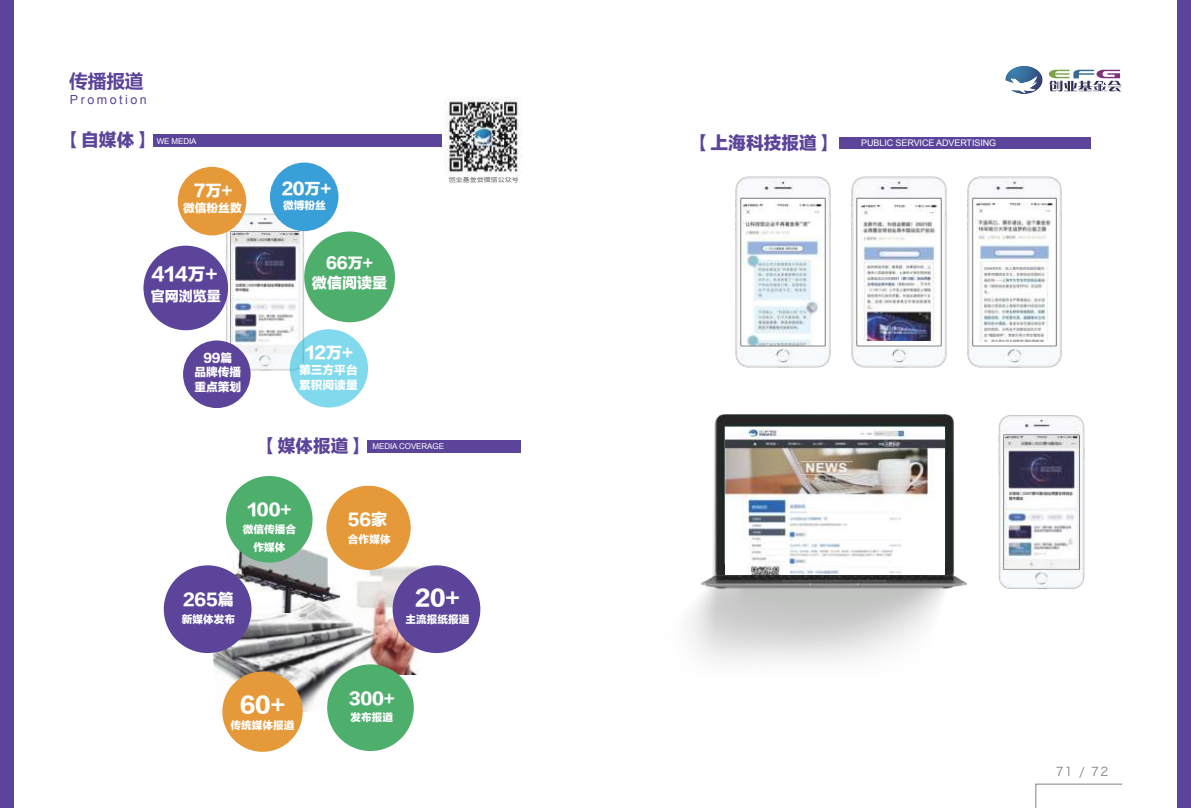
<style>
.page{position:relative;width:1191px;height:808px;background:#fff}
.page>*{position:absolute;margin:0;border:0;box-sizing:border-box;transform-origin:0 0}
.t1{font:21px "FZLTTHK GBK1 0";color:#fff}
.t2{font:19.5px "FZLTCHK GBK1 0";color:#5b4499}
.t3{font:17.7px "FZLTTHK GBK1 0";color:#5b4499}
.t4{font:17.6px "FZLTTHK GBK1 0";color:#fff}
.t5{font:16.1px "FZLTTHK GBK1 0";color:#fff}
.t6{font:16px "FZLTTHK GBK1 0";color:#fff}
.t7{font:15.9px "FZLTTHK GBK1 0";color:#fff}
.t8{font:15px/20.1px "FZLTTHK GBK1 0";color:#fff;text-align:center}
.t9{font:14px "FZLTTHK GBK1 0";color:#fff}
.t10{font:12.5px "Arial";letter-spacing:.2em;color:#5b4499}
.t11{font:12px "Hiragino Sans GB W3";color:#828386}
.t12{font:11.7px/14.3px "FZLTTHK GBK1 0";color:#fff}
.t13{font:10.7px/17.7px "FZLTTHK GBK1 0";color:#fff;text-align:center}
.t14{font:9px "Arial";letter-spacing:-.01em;color:#fff}
.t15{font:8px "Arial";letter-spacing:-.01em;color:#fff}
.t16{font:7px "Hiragino Sans GB W3";color:#454446}
</style>
<div class="page">
<img style="left:220px;top:210px;width:90px;height:161px">
<img style="left:231px;top:233px;width:68px;height:121px">
<div style="left:290px;top:329px;width:78px;height:78px;background:#80d9ec;border-radius:50%"></div>
<div style="left:183px;top:340px;width:68px;height:68px;background:#5b4499;border-radius:50%"></div>
<img style="left:351px;top:564px;width:89px;height:111px">
<img style="left:231px;top:527px;width:109px;height:69px">
<svg style="left:1049px;top:70px;width:72px;height:22px"></svg>
<img style="left:1005px;top:66px;width:37px;height:28px">
<div style="left:178px;top:167px;width:68px;height:68px;background:#e69938;border-radius:50%"></div>
<div style="left:304px;top:232px;width:91px;height:90px;background:#4eaf6d;border-radius:50%"></div>
<div style="left:153px;top:134px;width:288px;height:13px;background:#5b4499"></div>
<div style="left:368px;top:440px;width:153px;height:13px;background:#5b4499"></div>
<div style="left:143px;top:246px;width:85px;height:84px;background:#5b4499;border-radius:50%"></div>
<div style="left:1177px;top:0;width:14px;height:808px;background:#5b4499"></div>
<div style="left:0;top:0;width:14px;height:808px;background:#5b4499"></div>
<div style="left:839px;top:138px;width:251px;height:11px;background:#5b4499"></div>
<img style="left:212px;top:596px;width:176px;height:124px">
<img style="left:445px;top:98px;width:75px;height:77px">
<div style="left:270px;top:163px;width:68px;height:68px;background:#399fd8;border-radius:50%"></div>
<div style="left:226px;top:476px;width:86px;height:87px;background:#4eaf6d;border-radius:50%"></div>
<div style="left:326px;top:486px;width:85px;height:84px;background:#e69938;border-radius:50%"></div>
<div style="left:392px;top:565px;width:88px;height:88px;background:#5b4499;border-radius:50%"></div>
<div style="left:327px;top:664px;width:87px;height:87px;background:#4eaf6d;border-radius:50%"></div>
<div style="left:222px;top:671px;width:81px;height:81px;background:#e69938;border-radius:50%"></div>
<div style="left:164px;top:565px;width:87px;height:88px;background:#5b4499;border-radius:50%"></div>
<svg style="left:1035px;top:784px;width:87px;height:24px"></svg>
<img style="left:690px;top:415px;width:276px;height:247px">
<img style="left:851px;top:176px;width:96px;height:192px">
<img style="left:735px;top:176px;width:96px;height:192px">
<img style="left:967px;top:176px;width:95px;height:192px">
<img style="left:998px;top:415px;width:87px;height:174px">
<img style="left:725px;top:427px;width:219px;height:148px">
<h2 class="t2" style="left:69px;top:70px;width:77px">传播报道</h2>
<p class="t10" style="left:70px;top:95px;width:78px">Promotion</p>
<h3 class="t3" style="left:63px;top:130px;width:90px">【自媒体】</h3>
<p class="t15" style="left:157px;top:138px;width:41px">WE MEDIA</p>
<h3 class="t5" style="left:194px;top:182px;width:40px">7万+</h3>
<p class="t12" style="left:183px;top:202px;width:60px">微信粉丝数</p>
<h3 class="t4" style="left:151px;top:264px;width:67px">414万+</h3>
<h3 class="t9" style="left:151px;top:288px;width:72px">官网浏览量</h3>
<p class="t12" style="left:194px;top:352px;width:48px;text-align:center">99篇<br>品牌传播重点策划</p>
<h3 class="t7" style="left:282px;top:180px;width:51px">20万+</h3>
<p class="t13" style="left:283px;top:198px;width:44px">微博粉丝</p>
<h3 class="t8" style="left:312px;top:254px;width:77px">66万+<br>微信阅读量</h3>
<h3 class="t5" style="left:305px;top:343px;width:49px">12万+</h3>
<p class="t12" style="left:299px;top:364px;width:60px">第三方平台累积阅读量</p>
<p class="t16" style="left:449px;top:175px;width:72px">创业基金会微信公众号</p>
<h3 class="t3" style="left:260px;top:436px;width:108px">【媒体报道】</h3>
<p class="t15" style="left:372px;top:444px;width:73px">MEDIA COVERAGE</p>
<h3 class="t6" style="left:248px;top:501px;width:45px">100+</h3>
<p class="t13" style="left:243px;top:521px;width:55px">微信传播合作媒体</p>
<h3 class="t6" style="left:183px;top:591px;width:52px">265篇</h3>
<p class="t13" style="left:182px;top:612px;width:55px">新媒体发布</p>
<h1 class="t1" style="left:240px;top:693px;width:46px">60+</h1>
<p class="t13" style="left:230px;top:717px;width:66px">传统媒体报道</p>
<h3 class="t6" style="left:348px;top:511px;width:41px">56家</h3>
<p class="t13" style="left:348px;top:531px;width:44px">合作媒体</p>
<h1 class="t1" style="left:415px;top:586px;width:46px">20+</h1>
<p class="t13" style="left:405px;top:612px;width:66px">主流报纸报道</p>
<h3 class="t6" style="left:349px;top:689px;width:48px">300+</h3>
<p class="t13" style="left:350px;top:709px;width:44px">发布报道</p>
<h3 class="t3" style="left:693px;top:133px;width:143px">【上海科技报道】</h3>
<p class="t14" style="left:861px;top:140px;width:136px">PUBLIC SERVICE ADVERTISING</p>
<p class="t11" style="left:1055px;top:764px;width:54px">71 / 72</p>
</div>
